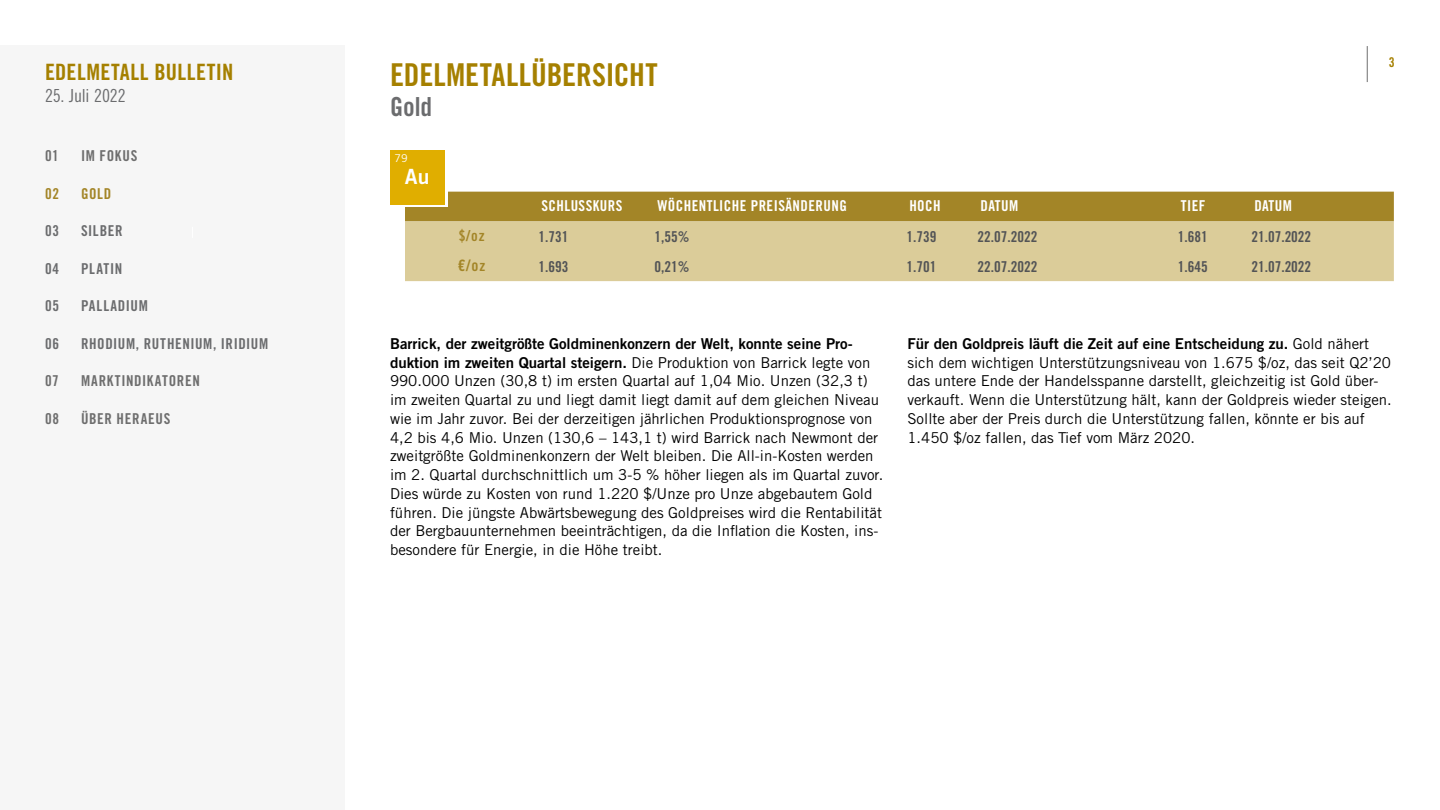
<style>
.page{position:relative;width:1440px;height:810px;background:#fff}
.page>*{position:absolute;margin:0;border:0;box-sizing:border-box;transform-origin:0 0}
.t1{font:31.5px "Trade Gothic LT Pro Bd Cn 20";color:#a58000}
.t2{font:26.25px "Trade Gothic LT Pro Bd Cn 20";color:#6b6c6e}
.t3{font:22.5px "Trade Gothic LT Pro Bd Cn 20";letter-spacing:.02em;color:#a58000}
.t4{font:21px "Trade Gothic LT Pro Bd 2";color:#fff}
.t5{font:18px "Trade Gothic LT Pro Cn 18";letter-spacing:-.01em;color:#6b6c6e}
.t6{font:15.75px "Trade Gothic LT Pro Bd Cn 20";color:#a38527}
.t7{font:15px/18.8px "Trade Gothic LT Pro";color:#000}
.t8{font:15px/18.8px "Trade Gothic LT Pro Bd 2";color:#000}
.t9{font:15px "Trade Gothic LT Pro Bd Cn 20";color:#535456}
.t10{font:15px "Trade Gothic LT Pro Bd Cn 20";letter-spacing:.045em;color:#6b6c6e}
.t11{font:15px "Trade Gothic LT Pro Bd Cn 20";letter-spacing:.03em;color:#fff}
.t12{font:15px "Trade Gothic LT Pro Bd Cn 20";letter-spacing:.05em;color:#6e6e6e}
.t13{font:15px "Trade Gothic LT Pro Bd Cn 20";letter-spacing:.05em;color:#a38527}
.t14{font:13.5px "Trade Gothic LT Pro Bd Cn 20";color:#a58000}
.t15{font:10.8px "Trade Gothic LT Pro";color:#fff}
.s1{font-size:15px}
.s2{font-family:"Trade Gothic LT Pro"}
</style>
<div class="page">
<hr style="left:1367px;top:46px;width:1px;height:36px;background:#6e6e6e">
<div style="left:0;top:45px;width:345px;height:765px;background:#f6f6f6"></div>
<div style="left:405px;top:192px;width:989px;height:29px;background:#a38527"></div>
<div style="left:405px;top:221px;width:989px;height:60px;background:#dbcc99"></div>
<svg style="left:393px;top:152px;width:54px;height:55px"></svg>
<div style="left:390px;top:150px;width:54px;height:54px;background:#e0ae00"></div>
<h3 class="t3" style="left:45px;top:58px;width:190px">EDELMETALL BULLETIN</h3>
<p class="t5" style="left:45px;top:85px;width:82px">25. Juli 2022</p>
<p class="t12" style="left:45px;top:147px;width:15px">01</p>
<p class="t12" style="left:81px;top:147px;width:58px">IM FOKUS</p>
<p class="t13" style="left:45px;top:184px;width:16px">02</p>
<p class="t13" style="left:81px;top:184px;width:32px">GOLD</p>
<p class="t10" style="left:45px;top:222px;width:16px">03</p>
<p class="t10" style="left:81px;top:222px;width:43px">SILBER</p>
<p class="t10" style="left:45px;top:259px;width:16px">04</p>
<p class="t10" style="left:81px;top:259px;width:43px">PLATIN</p>
<p class="t10" style="left:45px;top:297px;width:16px">05</p>
<p class="t10" style="left:81px;top:297px;width:68px">PALLADIUM</p>
<p class="t10" style="left:45px;top:334px;width:16px">06</p>
<p class="t10" style="left:81px;top:334px;width:189px">RHODIUM, RUTHENIUM, IRIDIUM</p>
<p class="t12" style="left:45px;top:372px;width:15px">07</p>
<p class="t12" style="left:81px;top:372px;width:120px">MARKTINDIKATOREN</p>
<p class="t12" style="left:45px;top:409px;width:16px">08</p>
<p class="t12" style="left:81px;top:409px;width:91px">ÜBER HERAEUS</p>
<h1 class="t1" style="left:390px;top:56px;width:269px">EDELMETALLÜBERSICHT</h1>
<h2 class="t2" style="left:390px;top:91px;width:44px">Gold</h2>
<p class="t15" style="left:395px;top:152px;width:15px">79</p>
<h3 class="t4" style="left:405px;top:164px;width:26px">Au</h3>
<p class="t11" style="left:541px;top:196px;width:83px">SCHLUSSKURS</p>
<p class="t11" style="left:657px;top:196px;width:191px">WÖCHENTLICHE PREISÄNDERUNG</p>
<p class="t11" style="left:909px;top:196px;width:33px">HOCH</p>
<p class="t11" style="left:981px;top:196px;width:39px">DATUM</p>
<p class="t11" style="left:1181px;top:196px;width:26px">TIEF</p>
<p class="t11" style="left:1254px;top:196px;width:39px">DATUM</p>
<p class="t13" style="left:459px;top:226px;width:28px">$/oz</p>
<p class="t9" style="left:538px;top:227px;width:31px">1.731</p>
<p class="t9" style="left:654px;top:227px;width:36px">1,55%</p>
<p class="t9" style="left:906px;top:227px;width:31px">1.739</p>
<p class="t9" style="left:978px;top:227px;width:61px">22.07.2022</p>
<p class="t9" style="left:1178px;top:227px;width:31px">1.681</p>
<p class="t9" style="left:1251px;top:227px;width:61px">21.07.2022</p>
<p class="t6" style="left:458px;top:256px;width:29px">€/o<span class="s1">z</span></p>
<p class="t9" style="left:538px;top:257px;width:31px">1.693</p>
<p class="t9" style="left:654px;top:257px;width:36px">0,21%</p>
<p class="t9" style="left:906px;top:257px;width:31px">1.701</p>
<p class="t9" style="left:978px;top:257px;width:61px">22.07.2022</p>
<p class="t9" style="left:1178px;top:257px;width:31px">1.645</p>
<p class="t9" style="left:1251px;top:257px;width:61px">21.07.2022</p>
<p class="t14" style="left:1389px;top:54px;width:7px">3</p>
<p class="t8" style="left:390px;top:334px;width:482px">Barrick, der zweitgrößte Goldminenkonzern der Welt, konnte seine Pro&shy;duktion im zweiten Quartal steigern. <span class="s2">Die Produktion von Barrick legte von</span></p>
<p class="t7" style="left:390px;top:371px;width:495px">990.000 Unzen (30,8 t) im ersten Quartal auf 1,04 Mio. Unzen (32,3 t) im zweiten Quartal zu und liegt damit liegt damit auf dem gleichen Niveau wie im Jahr zuvor. Bei der derzeitigen jährlichen Produktionsprognose von 4,2 bis 4,6 Mio. Unzen (130,6 – 143,1 t) wird Barrick nach Newmont der zweitgrößte Goldminenkonzern der Welt bleiben. Die All-in-Kosten werden im 2. Quartal durchschnittlich um 3-5 % höher liegen als im Quartal zuvor.<br>Dies würde zu Kosten von rund 1.220 $/Unze pro Unze abgebautem Gold führen. Die jüngste Abwärtsbewegung des Goldpreises wird die Rentabilität der Bergbauunternehmen beeinträchtigen, da die Inflation die Kosten, ins&shy;besondere für Energie, in die Höhe treibt.</p>
<p class="t8" style="left:908px;top:334px;width:463px">Für den Goldpreis läuft die Zeit auf eine Entscheidung zu. <span class="s2">Gold nähert</span></p>
<p class="t7" style="left:908px;top:353px;width:486px">sich dem wichtigen Unterstützungsniveau von 1.675 $/oz, das seit Q2’20 das untere Ende der Handelsspanne darstellt, gleichzeitig ist Gold über&shy;verkauft. Wenn die Unterstützung hält, kann der Goldpreis wieder steigen.<br>Sollte aber der Preis durch die Unterstützung fallen, könnte er bis auf 1.450 $/oz fallen, das Tief vom März 2020.</p>
</div>
